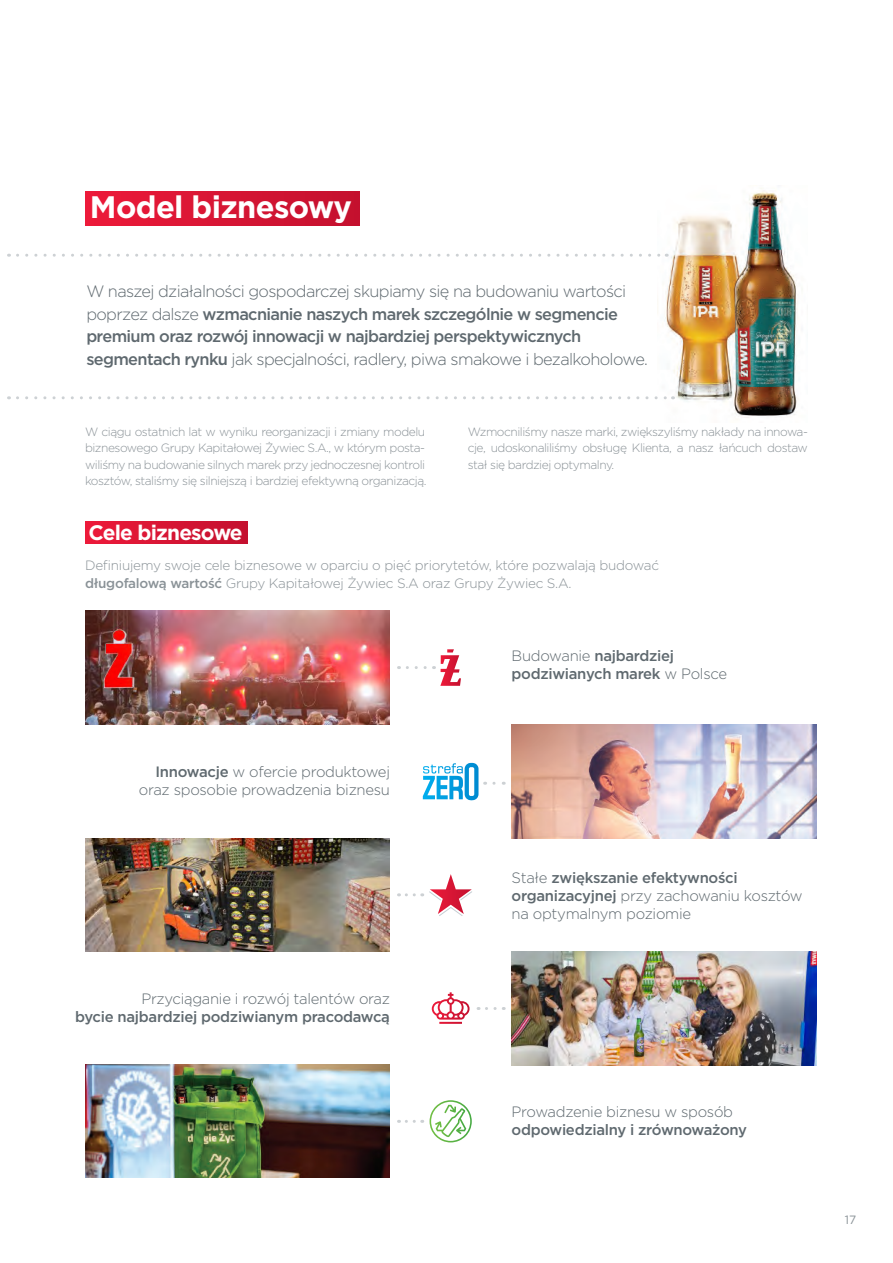
<style>
.page{position:relative;width:893px;height:1263px;background:#fff}
.page>*{position:absolute;margin:0;border:0;box-sizing:border-box;transform-origin:0 0}
.t1{font:700 31.05px "Gotham";letter-spacing:-.02em;color:#fff}
.t2{font:700 21px "Gotham";letter-spacing:-.04em;color:#fff}
.t3{font:300 16.5px/22.5px "Gotham";letter-spacing:-.04em;color:#5f696f}
.t4{font:300 15px/18px "Gotham";letter-spacing:-.02em;color:#5f696f}
.t5{font:500 15px/18px "Gotham";letter-spacing:-.02em;color:#5f696f}
.t6{font:300 13.5px/17.2px "Gotham";letter-spacing:-.02em;color:#8a9297}
.t7{font:300 12px/16.5px "Gotham";letter-spacing:-.04em;color:#8a9297}
.t8{font:12px "Gotham";color:#8a9297}
.s1{font-weight:500}
.s2{font-weight:300}
</style>
<div class="page">
<img style="left:658px;top:188px;width:140px;height:230px">
<img style="left:85px;top:611px;width:305px;height:113px">
<svg style="left:18px;top:254px;width:649px;height:3px"></svg>
<svg style="left:17px;top:396px;width:656px;height:3px"></svg>
<div style="left:85px;top:191px;width:275px;height:34px;background:linear-gradient(to right,#ed1a3a,#c3112e)"></div>
<div style="left:85px;top:521px;width:162px;height:23px;background:linear-gradient(to right,#ed1a3a,#c4112f)"></div>
<svg style="left:407px;top:666px;width:27px;height:3px"></svg>
<svg style="left:406px;top:1120px;width:17px;height:3px"></svg>
<svg style="left:486px;top:1007px;width:18px;height:3px"></svg>
<svg style="left:440px;top:649px;width:21px;height:37px"></svg>
<svg style="left:431px;top:763px;width:47px;height:37px"></svg>
<svg style="left:430px;top:1100px;width:42px;height:42px"></svg>
<svg style="left:406px;top:874px;width:66px;height:42px"></svg>
<svg style="left:432px;top:992px;width:38px;height:32px"></svg>
<img style="left:512px;top:725px;width:304px;height:113px">
<img style="left:85px;top:1064px;width:305px;height:114px">
<img style="left:512px;top:952px;width:304px;height:113px">
<img style="left:85px;top:838px;width:305px;height:113px">
<h1 class="t1" style="left:90px;top:187px;width:264px">Model biznesowy</h1>
<p class="t3" style="left:86px;top:280px;width:563px">W naszej działalności gospodarczej skupiamy się na budowaniu wartości poprzez dalsze <span class="s1">wzmacnianie naszych marek szczególnie w segmencie premium oraz rozwój innowacji w najbardziej perspektywicznych segmentach rynku</span> jak specjalności, radlery, piwa smakowe i bezalkoholowe.</p>
<p class="t7" style="left:85px;top:423px;width:343px">W ciągu ostatnich lat w wyniku reorganizacji i zmiany modelu biznesowego Grupy Kapitałowej Żywiec S.A., w którym posta&shy;wiliśmy na budowanie silnych marek przy jednoczesnej kontroli kosztów, staliśmy się silniejszą i bardziej efektywną organizacją.</p>
<p class="t7" style="left:468px;top:423px;width:342px;text-align:justify">Wzmocniliśmy nasze marki, zwiększyliśmy nakłady na innowa&shy;cje, udoskonaliliśmy obsługę Klienta, a nasz łańcuch dostaw stał się bardziej optymalny.</p>
<h2 class="t2" style="left:89px;top:518px;width:156px">Cele biznesowe</h2>
<p class="t6" style="left:85px;top:557px;width:576px">Definiujemy swoje cele biznesowe w oparciu o pięć priorytetów, które pozwalają budować <span class="s1">długofalową wartość</span> Grupy Kapitałowej Żywiec S.A oraz Grupy Żywiec S.A.</p>
<p class="t4" style="left:139px;top:762px;width:253px;text-align:right"><span class="s1">Innowacje</span> w ofercie produktowej oraz sposobie prowadzenia biznesu</p>
<p class="t4" style="left:141px;top:989px;width:250px">Przyciąganie i rozwój talentów oraz</p>
<p class="t5" style="left:75px;top:1007px;width:316px">bycie najbardziej podziwianym pracodawcą</p>
<p class="t5" style="left:512px;top:646px;width:217px"><span class="s2">Budowanie</span> najbardziej podziwianych marek <span class="s2">w Polsce</span></p>
<p class="t4" style="left:512px;top:868px;width:293px">Stałe <span class="s1">zwiększanie efektywności organizacyjnej</span> przy zachowaniu kosztów na optymalnym poziomie</p>
<p class="t4" style="left:512px;top:1102px;width:223px">Prowadzenie biznesu w sposób</p>
<p class="t5" style="left:512px;top:1120px;width:237px">odpowiedzialny i zrównoważony</p>
<p class="t8" style="left:845px;top:1212px;width:13px">17</p>
</div>
